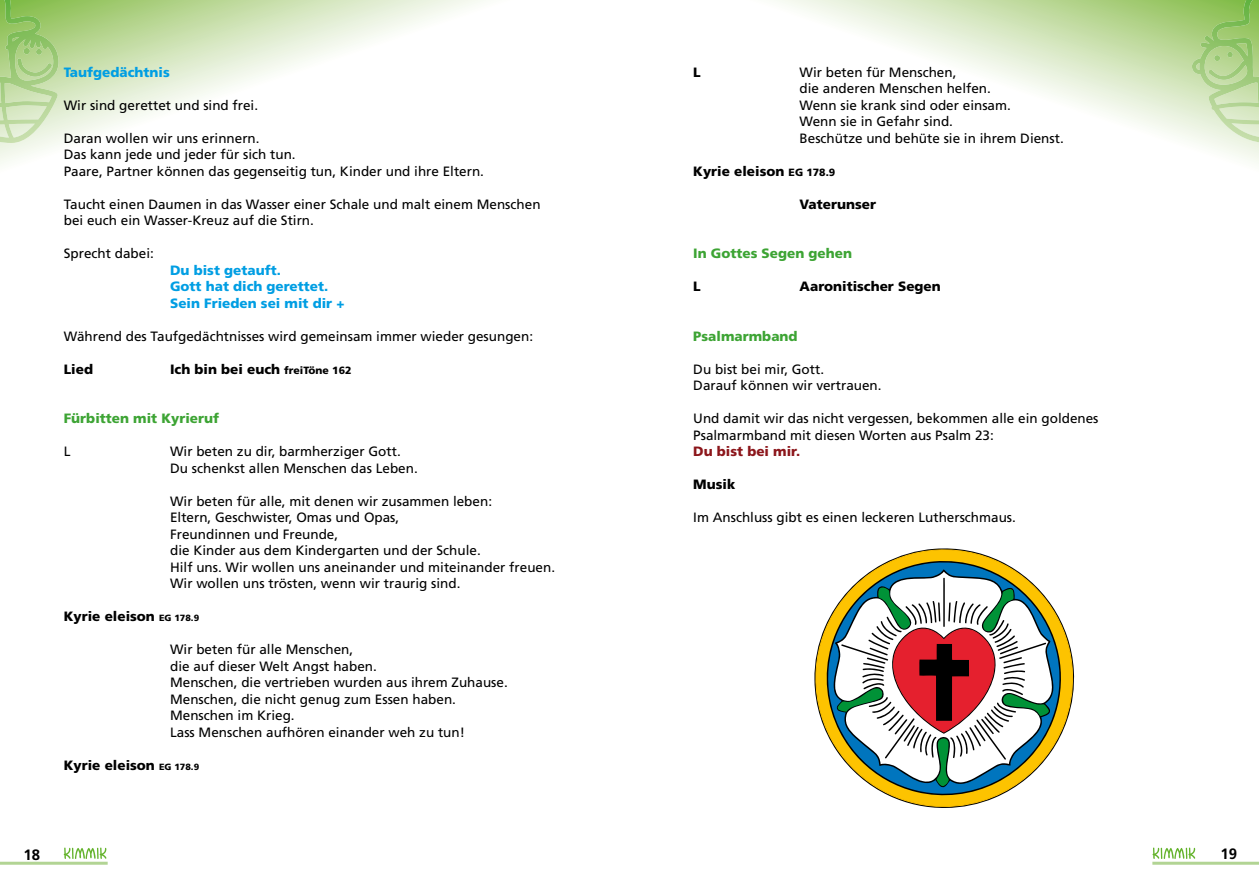
<style>
.page{position:relative;width:1259px;height:893px;background:#fff}
.page>*{position:absolute;margin:0;border:0;box-sizing:border-box;transform-origin:0 0}
.t1{font:700 15px "Frutiger";color:#000}
.t2{font:13.5px/16.5px "Frutiger";color:#000}
.t3{font:900 13.5px "Frutiger";color:#000}
.t4{font:900 13.5px/16.5px "Frutiger";color:#009ee3}
.t5{font:900 13.5px "Frutiger";color:#3da434}
.t6{font:900 13.5px "Frutiger";color:#8c161b}
.s1{font-size:10.5px}
.s2{font-size:9px}
</style>
<div class="page">
<svg style="left:0;top:0;width:484px;height:164px"></svg>
<svg style="left:0;top:0;width:59px;height:143px;background:#b2d490"></svg>
<svg style="left:776px;top:0;width:483px;height:164px"></svg>
<svg style="left:1192px;top:0;width:67px;height:143px;background:#b5d694"></svg>
<svg style="left:1152px;top:848px;width:43px;height:11px"></svg>
<hr style="left:1152px;top:862px;width:107px;height:3px;background:#b2d494">
<svg style="left:64px;top:848px;width:42px;height:11px"></svg>
<hr style="left:0;top:862px;width:108px;height:3px;background:#b2d494">
<svg style="left:814px;top:548px;width:259px;height:260px"></svg>
<svg style="left:827px;top:562px;width:233px;height:233px"></svg>
<svg style="left:833px;top:569px;width:220px;height:218px"></svg>
<svg style="left:837px;top:578px;width:212px;height:208px"></svg>
<p class="t4" style="left:64px;top:64px;width:107px">Taufgedächtnis</p>
<p class="t2" style="left:64px;top:97px;width:196px">Wir sind gerettet und sind frei.</p>
<p class="t2" style="left:64px;top:130px;width:422px">Daran wollen wir uns erinnern.<br>Das kann jede und jeder für sich tun.<br>Paare, Partner können das gegenseitig tun, Kinder und ihre Eltern.</p>
<p class="t2" style="left:64px;top:196px;width:478px">Taucht einen Daumen in das Wasser einer Schale und malt einem Menschen bei euch ein Wasser-Kreuz auf die Stirn.</p>
<p class="t2" style="left:64px;top:245px;width:92px">Sprecht dabei:</p>
<p class="t4" style="left:170px;top:261px;width:176px">Du bist getauft.<br>Gott hat dich gerettet.<br>Sein Frieden sei mit dir +</p>
<p class="t2" style="left:64px;top:328px;width:471px">Während des Taufgedächtnisses wird gemeinsam immer wieder gesungen:</p>
<p class="t3" style="left:64px;top:361px;width:31px">Lied</p>
<p class="t3" style="left:170px;top:361px;width:183px">Ich bin bei euch <span class="s1">freiTöne 162</span></p>
<p class="t5" style="left:64px;top:410px;width:157px">Fürbitten mit Kyrieruf</p>
<p class="t2" style="left:64px;top:443px;width:8px">L</p>
<p class="t2" style="left:170px;top:443px;width:249px">Wir beten zu dir, barmherziger Gott.<br>Du schenkst allen Menschen das Leben.</p>
<p class="t2" style="left:170px;top:493px;width:386px">Wir beten für alle, mit denen wir zusammen leben:<br>Eltern, Geschwister, Omas und Opas,<br>Freundinnen und Freunde,<br>die Kinder aus dem Kindergarten und der Schule.<br>Hilf uns. Wir wollen uns aneinander und miteinander freuen.<br>Wir wollen uns trösten, wenn wir traurig sind.</p>
<p class="t3" style="left:64px;top:608px;width:137px">Kyrie eleison <span class="s2">EG 178.9</span></p>
<p class="t2" style="left:170px;top:641px;width:339px">Wir beten für alle Menschen,<br>die auf dieser Welt Angst haben.<br>Menschen, die vertrieben wurden aus ihrem Zuhause.<br>Menschen, die nicht genug zum Essen haben.<br>Menschen im Krieg.<br>Lass Menschen aufhören einander weh zu tun!</p>
<p class="t3" style="left:64px;top:757px;width:137px">Kyrie eleison <span class="s2">EG 178.9</span></p>
<p class="t3" style="left:693px;top:64px;width:9px">L</p>
<p class="t2" style="left:799px;top:64px;width:266px">Wir beten für Menschen,<br>die anderen Menschen helfen.<br>Wenn sie krank sind oder einsam.<br>Wenn sie in Gefahr sind.<br>Beschütze und behüte sie in ihrem Dienst.</p>
<p class="t3" style="left:693px;top:163px;width:144px">Kyrie eleison <span class="s1">EG 178.9</span></p>
<p class="t3" style="left:799px;top:196px;width:78px">Vaterunser</p>
<p class="t5" style="left:693px;top:245px;width:160px">In Gottes Segen gehen</p>
<p class="t3" style="left:693px;top:278px;width:9px">L</p>
<p class="t3" style="left:799px;top:278px;width:143px">Aaronitischer Segen</p>
<p class="t5" style="left:693px;top:328px;width:106px">Psalmarmband</p>
<p class="t2" style="left:693px;top:361px;width:190px">Du bist bei mir, Gott.<br>Darauf können wir vertrauen.</p>
<p class="t2" style="left:693px;top:410px;width:407px">Und damit wir das nicht vergessen, bekommen alle ein goldenes<br>Psalmarmband mit diesen Worten aus Psalm 23:</p>
<p class="t6" style="left:693px;top:443px;width:108px">Du bist bei mir.</p>
<p class="t3" style="left:693px;top:476px;width:44px">Musik</p>
<p class="t2" style="left:693px;top:509px;width:324px">Im Anschluss gibt es einen leckeren Lutherschmaus.</p>
<p class="t1" style="left:24px;top:846px;width:18px">18</p>
<p class="t1" style="left:1220px;top:845px;width:18px">19</p>
</div>
